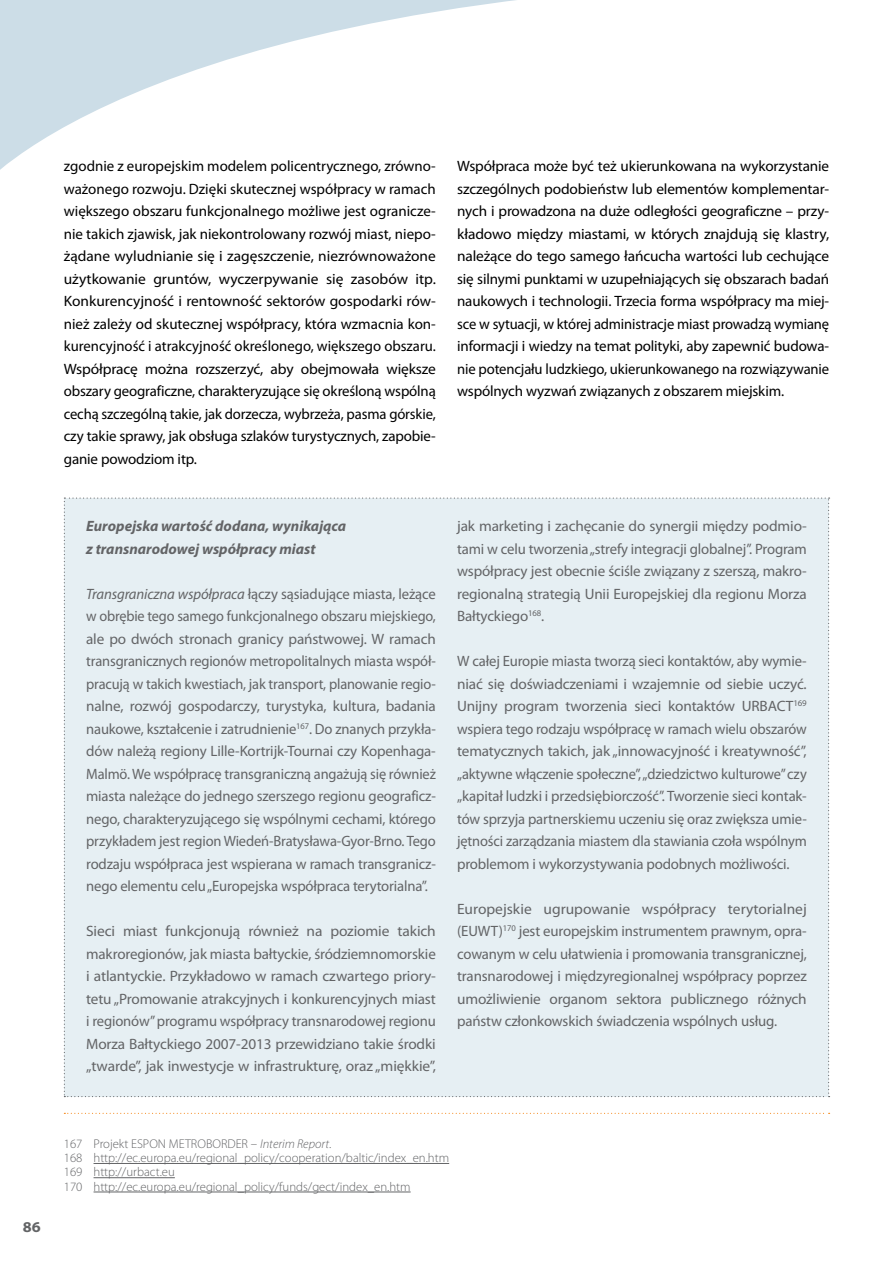
<style>
.page{position:relative;width:893px;height:1263px;background:#fff}
.page>*{position:absolute;margin:0;border:0;box-sizing:border-box;transform-origin:0 0}
.t1{font:15px/22.5px "Myriad Pro";letter-spacing:-.01em;color:#636466;text-align:justify}
.t2{font:15px/22.5px "Myriad Pro";letter-spacing:-.01em;color:#000;text-align:justify}
.t3{font:italic 700 15px/22.5px "Myriad Pro";color:#636466}
.t4{font:700 semi-expanded 15px "Myriad Pro";color:#636466}
.t5{font:300 12.75px/14.2px "Myriad Pro";color:#636466}
.s1{font-style:italic}
</style>
<div class="page">
<svg style="left:0;top:0;width:516px;height:170px"></svg>
<svg style="left:64px;top:1113px;width:766px;height:1px"></svg>
<hr style="left:94px;top:1163px;width:355px;height:1px;background:#636466">
<hr style="left:94px;top:1177px;width:81px;height:1px;background:#636466">
<hr style="left:94px;top:1192px;width:317px;height:1px;background:#636466">
<div style="left:64px;top:497px;width:766px;height:600px;background:#e6eff3"></div>
<p class="t2" style="left:64px;top:155px;width:374px">zgodnie z europejskim modelem policentrycznego, zrówno&shy;ważonego rozwoju. Dzięki skutecznej współpracy w ramach większego obszaru funkcjonalnego możliwe jest ogranicze&shy;nie takich zjawisk, jak niekontrolowany rozwój miast, niepo&shy;żądane wyludnianie się i zagęszczenie, niezrównoważone użytkowanie gruntów, wyczerpywanie się zasobów itp.<br>Konkurencyjność i rentowność sektorów gospodarki rów&shy;nież zależy od skutecznej współpracy, która wzmacnia kon&shy;kurencyjność i atrakcyjność określonego, większego obszaru.<br>Współpracę można rozszerzyć, aby obejmowała większe obszary geograficzne, charakteryzujące się określoną wspólną cechą szczególną takie, jak dorzecza, wybrzeża, pasma górskie, czy takie sprawy, jak obsługa szlaków turystycznych, zapobie&shy;ganie powodziom itp.</p>
<p class="t2" style="left:457px;top:155px;width:374px">Współpraca może być też ukierunkowana na wykorzystanie szczególnych podobieństw lub elementów komplementar&shy;nych i prowadzona na duże odległości geograficzne – przy&shy;kładowo między miastami, w których znajdują się klastry, należące do tego samego łańcucha wartości lub cechujące się silnymi punktami w uzupełniających się obszarach badań naukowych i technologii. Trzecia forma współpracy ma miej&shy;sce w sytuacji, w której administracje miast prowadzą wymianę informacji i wiedzy na temat polityki, aby zapewnić budowa&shy;nie potencjału ludzkiego, ukierunkowanego na rozwiązywanie wspólnych wyzwań związanych z obszarem miejskim.</p>
<p class="t3" style="left:86px;top:515px;width:262px">Europejska wartość dodana, wynikająca z transnarodowej współpracy miast</p>
<p class="t1" style="left:86px;top:582px;width:351px"><span class="s1">Transgraniczna współpraca</span> łączy sąsiadujące miasta, leżące w obrębie tego samego funkcjonalnego obszaru miejskiego, ale po dwóch stronach granicy państwowej. W ramach transgranicznych regionów metropolitalnych miasta współ&shy;pracują w takich kwestiach, jak transport, planowanie regio&shy;nalne, rozwój gospodarczy, turystyka, kultura, badania naukowe, kształcenie i zatrudnienie<sup>167</sup>. Do znanych przykła&shy;dów należą regiony Lille-Kortrijk-Tournai czy Kopenhaga-Malmö. We współpracę transgraniczną angażują się również miasta należące do jednego szerszego regionu geograficz&shy;nego, charakteryzującego się wspólnymi cechami, którego przykładem jest region Wiedeń-Bratysława-Gyor-Brno. Tego rodzaju współpraca jest wspierana w ramach transgranicz&shy;nego elementu celu „Europejska współpraca terytorialna”.</p>
<p class="t1" style="left:86px;top:920px;width:351px">Sieci miast funkcjonują również na poziomie takich makroregionów, jak miasta bałtyckie, śródziemnomorskie i atlantyckie. Przykładowo w ramach czwartego priory&shy;tetu „Promowanie atrakcyjnych i konkurencyjnych miast i regionów” programu współpracy transnarodowej regionu Morza Bałtyckiego 2007-2013 przewidziano takie środki „twarde”, jak inwestycje w infrastrukturę, oraz „miękkie”,</p>
<p class="t1" style="left:457px;top:515px;width:351px">jak marketing i zachęcanie do synergii między podmio&shy;tami w celu tworzenia „strefy integracji globalnej”. Program współpracy jest obecnie ściśle związany z szerszą, makro&shy;regionalną strategią Unii Europejskiej dla regionu Morza Bałtyckiego<sup>168</sup>.</p>
<p class="t1" style="left:457px;top:650px;width:351px">W całej Europie miasta tworzą sieci kontaktów, aby wymie&shy;niać się doświadczeniami i wzajemnie od siebie uczyć.<br>Unijny program tworzenia sieci kontaktów URBACT<sup>169 </sup>wspiera tego rodzaju współpracę w ramach wielu obszarów tematycznych takich, jak „innowacyjność i kreatywność”, „aktywne włączenie społeczne”, „dziedzictwo kulturowe” czy „kapitał ludzki i przedsiębiorczość”. Tworzenie sieci kontak&shy;tów sprzyja partnerskiemu uczeniu się oraz zwiększa umie&shy;jętności zarządzania miastem dla stawiania czoła wspólnym problemom i wykorzystywania podobnych możliwości.</p>
<p class="t1" style="left:457px;top:897px;width:351px">Europejskie ugrupowanie współpracy terytorialnej (EUWT)<sup>170</sup> jest europejskim instrumentem prawnym, opra&shy;cowanym w celu ułatwienia i promowania transgranicznej, transnarodowej i międzyregionalnej współpracy poprzez umożliwienie organom sektora publicznego różnych państw członkowskich świadczenia wspólnych usług.</p>
<p class="t4" style="left:23px;top:1218px;width:19px">86</p>
<p class="t5" style="left:64px;top:1137px;width:387px">167 Projekt ESPON METROBORDER – <span class="s1">Interim Report</span>.<br>168 http://ec.europa.eu/regional_policy/cooperation/baltic/index_en.htm 169 http://urbact.eu<br>170 http://ec.europa.eu/regional_policy/funds/gect/index_en.htm</p>
</div>
